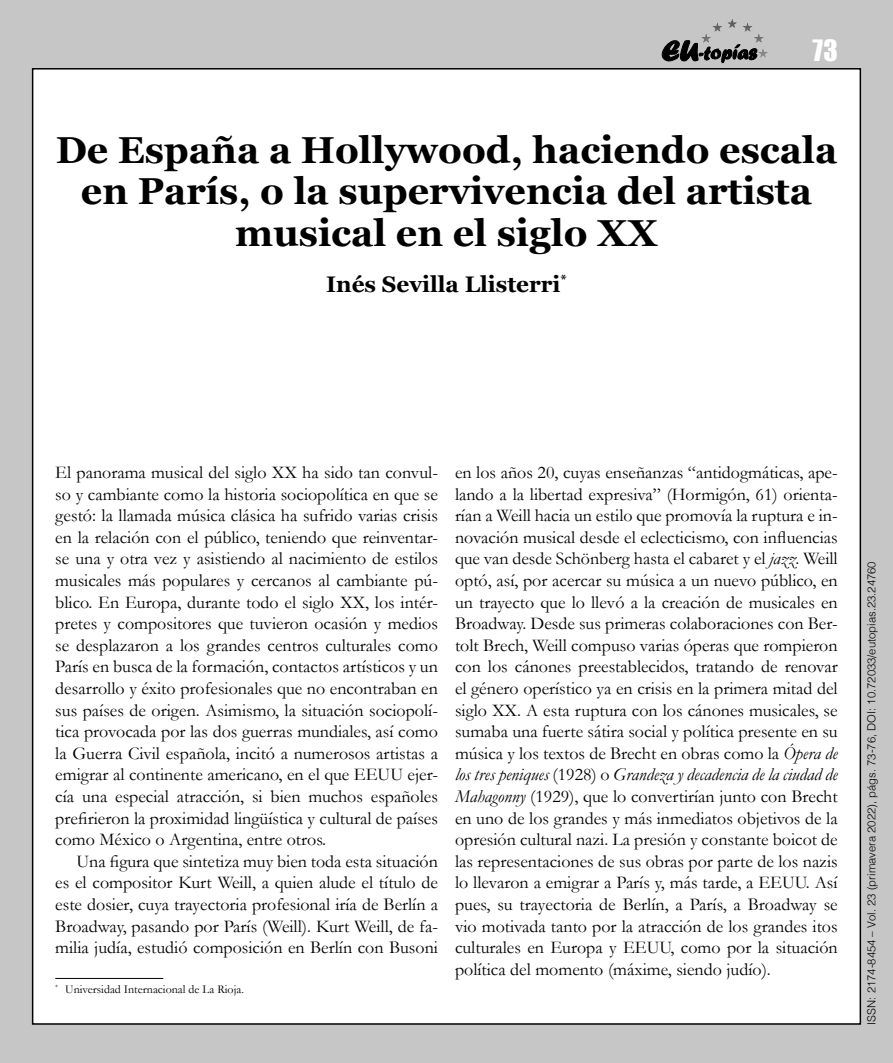
<style>
.page{position:relative;width:893px;height:1063px;background:#c6c6c6}
.page>*{position:absolute;margin:0;border:0;box-sizing:border-box;transform-origin:0 0}
.Titulo{font:700 37.5px/41.2px "Georgia";color:#000;text-align:center}
.t1{font:27px "Impact";color:#fff}
.Autoria{font:700 22.5px "Georgia";color:#000}
.Articulo_parrafo{font:18px/21.6px "Garamond";color:#000;text-align:justify}
.Articulo_parrafo_1{font:18px/21.6px "Garamond";color:#000;text-align:justify}
.Articulo_notas{font:12px "Garamond";color:#000}
.t2{font:300 11.25px "Helvetica";color:#000}
.s1{font-style:italic}
</style>
<div class="page">
<div style="left:33px;top:69px;width:827px;height:955px;background:#fff"></div>
<svg style="left:662px;top:40px;width:94px;height:23px"></svg>
<hr style="left:701px;top:19px;width:67px;height:1px;background:#585857">
<hr style="left:701px;top:20px;width:67px;height:1px;background:#595958">
<hr style="left:701px;top:21px;width:67px;height:1px;background:#5a5a59">
<hr style="left:701px;top:22px;width:67px;height:1px;background:#5c5c5b">
<hr style="left:701px;top:23px;width:67px;height:1px;background:#5d5d5c">
<hr style="left:701px;top:24px;width:67px;height:1px;background:#5f5f5e">
<hr style="left:701px;top:25px;width:67px;height:1px;background:#60605f">
<hr style="left:701px;top:26px;width:67px;height:1px;background:#626261">
<hr style="left:701px;top:27px;width:67px;height:1px;background:#636362">
<hr style="left:701px;top:28px;width:67px;height:1px;background:#656464">
<hr style="left:701px;top:29px;width:67px;height:1px;background:#666565">
<hr style="left:701px;top:30px;width:67px;height:1px;background:#676766">
<hr style="left:701px;top:31px;width:67px;height:1px;background:#696868">
<hr style="left:701px;top:32px;width:67px;height:1px;background:#6a6969">
<hr style="left:701px;top:33px;width:67px;height:1px;background:#6c6b6b">
<hr style="left:701px;top:34px;width:67px;height:1px;background:#6c6c6c">
<hr style="left:701px;top:35px;width:67px;height:1px;background:#6e6e6d">
<hr style="left:701px;top:36px;width:67px;height:1px;background:#6f6f6e">
<hr style="left:701px;top:37px;width:67px;height:1px;background:#717170">
<hr style="left:701px;top:38px;width:67px;height:1px;background:#727271">
<hr style="left:701px;top:39px;width:67px;height:1px;background:#747473">
<hr style="left:701px;top:40px;width:67px;height:1px;background:#757574">
<hr style="left:701px;top:41px;width:67px;height:1px;background:#767675">
<hr style="left:701px;top:42px;width:67px;height:1px;background:#787877">
<hr style="left:701px;top:43px;width:67px;height:1px;background:#797978">
<hr style="left:701px;top:44px;width:67px;height:1px;background:#7b7b7a">
<hr style="left:701px;top:45px;width:67px;height:1px;background:#7c7c7b">
<hr style="left:701px;top:46px;width:67px;height:1px;background:#7e7d7d">
<hr style="left:701px;top:47px;width:67px;height:1px;background:#7f7e7e">
<hr style="left:701px;top:48px;width:67px;height:1px;background:#818080">
<hr style="left:701px;top:49px;width:67px;height:1px;background:#828181">
<hr style="left:701px;top:50px;width:67px;height:1px;background:#828282">
<hr style="left:701px;top:51px;width:67px;height:1px;background:#848483">
<hr style="left:701px;top:52px;width:67px;height:1px;background:#858584">
<hr style="left:701px;top:53px;width:67px;height:1px;background:#878786">
<hr style="left:701px;top:54px;width:67px;height:1px;background:#888887">
<hr style="left:701px;top:55px;width:67px;height:1px;background:#898989">
<hr style="left:701px;top:56px;width:67px;height:1px;background:#8a8a8a">
<hr style="left:701px;top:57px;width:67px;height:1px;background:#8c8c8b">
<hr style="left:55px;top:978px;width:108px;height:1px;background:#000">
<h2 class="t1" style="left:812px;top:29px;width:27px">73</h2>
<p class="Titulo" style="left:56px;top:128px;width:783px">De España a Hollywood, haciendo escala en París, o la supervivencia del artista musical en el siglo XX</p>
<p class="Autoria" style="left:326px;top:267px;width:242px">Inés Sevilla Llisterri<sup>*</sup></p>
<p class="Articulo_parrafo_1" style="left:55px;top:461px;width:384px">El panorama musical del siglo XX ha sido tan convul&shy;so y cambiante como la historia sociopolítica en que se gestó: la llamada música clásica ha sufrido varias crisis en la relación con el público, teniendo que reinventar&shy;se una y otra vez y asistiendo al nacimiento de estilos musicales más populares y cercanos al cambiante pú&shy;blico. En Europa, durante todo el siglo XX, los intér&shy;pretes y compositores que tuvieron ocasión y medios se desplazaron a los grandes centros culturales como París en busca de la formación, contactos artísticos y un desarrollo y éxito profesionales que no encontraban en sus países de origen. Asimismo, la situación sociopolí&shy;tica provocada por las dos guerras mundiales, así como la Guerra Civil española, incitó a numerosos artistas a emigrar al continente americano, en el que EEUU ejer&shy;cía una especial atracción, si bien muchos españoles prefirieron la proximidad lingüística y cultural de países como México o Argentina, entre otros.<sup>1</sup></p>
<p class="Articulo_parrafo" style="left:55px;top:850px;width:384px;text-indent:21px">Una figura que sintetiza muy bien toda esta situación es el compositor Kurt Weill, a quien alude el título de este dosier, cuya trayectoria profesional iría de Berlín a Broadway, pasando por París (Weill). Kurt Weill, de fa&shy;milia judía, estudió composición en Berlín con Busoni</p>
<p class="Articulo_notas" style="left:55px;top:981px;width:190px"><sup>*</sup> Universidad Internacional de La Rioja.</p>
<p class="Articulo_parrafo" style="left:455px;top:461px;width:384px">en los años 20, cuyas enseñanzas “antidogmáticas, ape&shy;lando a la libertad expresiva” (Hormigón, 61) orienta&shy;rían a Weill hacia un estilo que promovía la ruptura e in&shy;novación musical desde el eclecticismo, con influencias que van desde Schönberg hasta el cabaret y el <span class="s1">jazz</span>. Weill optó, así, por acercar su música a un nuevo público, en un trayecto que lo llevó a la creación de musicales en Broadway. Desde sus primeras colaboraciones con Ber&shy;tolt Brech, Weill compuso varias óperas que rompieron con los cánones preestablecidos, tratando de renovar el género operístico ya en crisis en la primera mitad del siglo XX. A esta ruptura con los cánones musicales, se sumaba una fuerte sátira social y política presente en su música y los textos de Brecht en obras como la <span class="s1">Ópera de los tres peniques</span> (1928) o <span class="s1">Grandeza y decadencia de la ciudad de Mahagonny</span> (1929), que lo convertirían junto con Brecht en uno de los grandes y más inmediatos objetivos de la opresión cultural nazi. La presión y constante boicot de las representaciones de sus obras por parte de los nazis lo llevaron a emigrar a París y, más tarde, a EEUU. Así pues, su trayectoria de Berlín, a París, a Broadway se vio motivada tanto por la atracción de los grandes itos culturales en Europa y EEUU, como por la situación política del momento (máxime, siendo judío).</p>
<p class="t2" style="left:862px;top:1025px;width:465px;rotate:-90deg">ISSN: 2174-8454 – Vol. 23 (primavera 2022), págs. 73-76, DOI: 10.72033/eutopias.23.24760</p>
</div>
